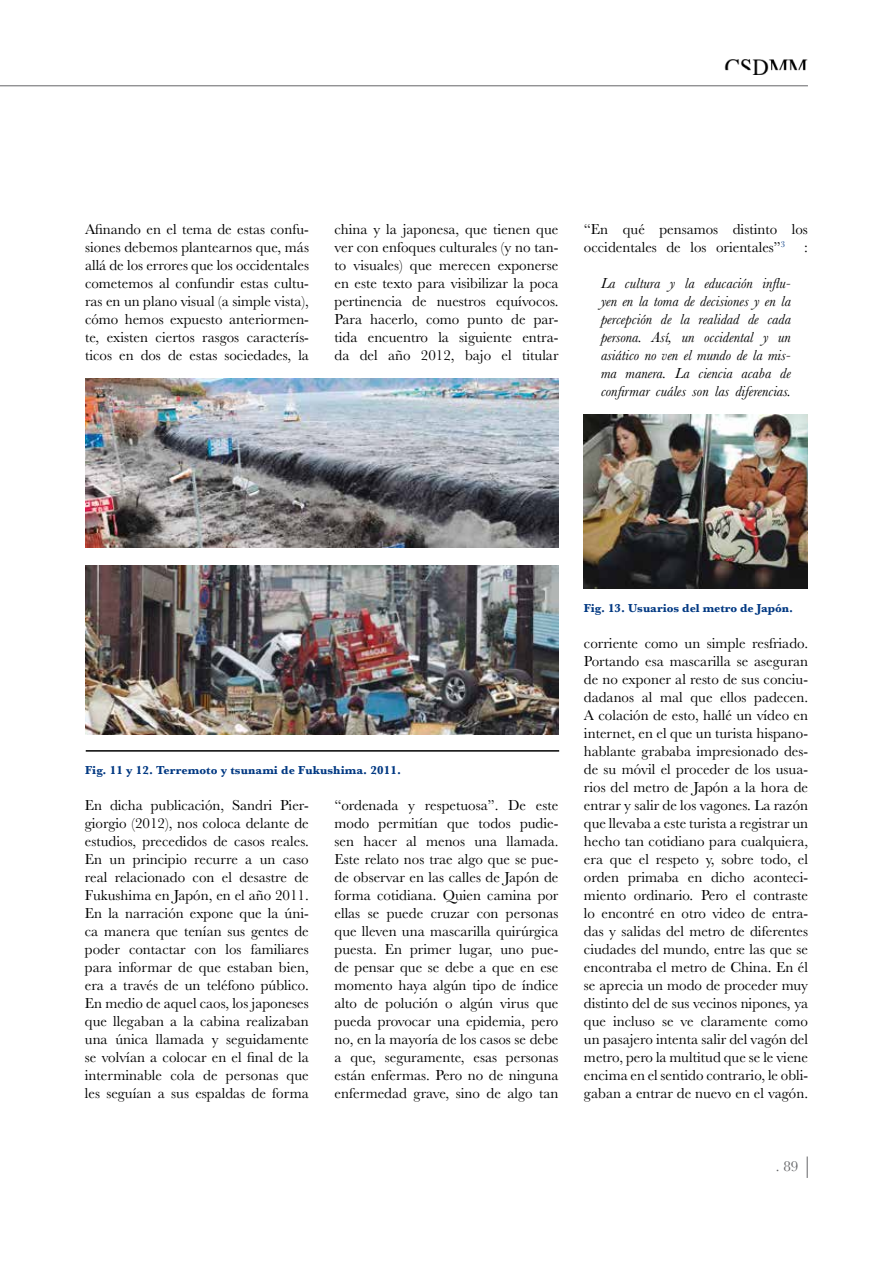
<style>
.page{position:relative;width:893px;height:1263px;background:#fff}
.page>*{position:absolute;margin:0;border:0;box-sizing:border-box;transform-origin:0 0}
.t1{font:15px/18px "Baskerville";color:#000;text-align:justify}
.t2{font:italic 15px/18px "Baskerville";color:#000;text-align:justify}
.t3{font:15px "Baskerville";color:#646567}
.t4{font:700 12px "Baskerville";letter-spacing:.01em;color:#003882}
</style>
<div class="page">
<hr style="left:0;top:85px;width:808px;height:1px;background:#646567">
<svg style="left:807px;top:1156px;width:1px;height:22px"></svg>
<img style="left:85px;top:378px;width:473px;height:169px">
<hr style="left:86px;top:750px;width:473px;height:2px;background:#000">
<img style="left:86px;top:565px;width:472px;height:169px">
<img style="left:584px;top:414px;width:224px;height:174px">
<img style="left:725px;top:59px;width:83px;height:15px">
<p class="t1" style="left:85px;top:220px;width:225px">Afinando en el tema de estas confu&shy;siones debemos plantearnos que, más allá de los errores que los occidentales cometemos al confundir estas cultu&shy;ras en un plano visual (a simple vista), cómo hemos expuesto anteriormen&shy;te, existen ciertos rasgos caracterís&shy;ticos en dos de estas sociedades, la</p>
<p class="t1" style="left:334px;top:220px;width:225px">china y la japonesa, que tienen que ver con enfoques culturales (y no tan&shy;to visuales) que merecen exponerse en este texto para visibilizar la poca pertinencia de nuestros equívocos.<br>Para hacerlo, como punto de par&shy;tida encuentro la siguiente entra&shy;da del año 2012, bajo el titular</p>
<p class="t1" style="left:584px;top:220px;width:225px">“En qué pensamos distinto los occidentales de los orientales”<sup>3</sup></p>
<p class="t1" style="left:804px;top:238px;width:5px">:</p>
<p class="t2" style="left:601px;top:274px;width:191px">La cultura y la educación influ&shy;yen en la toma de decisiones y en la percepción de la realidad de cada persona. Así, un occidental y un asiático no ven el mundo de la mis&shy;ma manera. La ciencia acaba de confirmar cuáles son las diferencias.</p>
<p class="t4" style="left:85px;top:762px;width:317px">Fig. 11 y 12. Terremoto y tsunami de Fukushima. 2011.</p>
<p class="t1" style="left:85px;top:796px;width:225px">En dicha publicación, Sandri Pier&shy;giorgio (2012), nos coloca delante de estudios, precedidos de casos reales.<br>En un principio recurre a un caso real relacionado con el desastre de Fukushima en Japón, en el año 2011.<br>En la narración expone que la úni&shy;ca manera que tenían sus gentes de poder contactar con los familiares para informar de que estaban bien, era a través de un teléfono público.<br>En medio de aquel caos, los japoneses que llegaban a la cabina realizaban una única llamada y seguidamente se volvían a colocar en el final de la interminable cola de personas que les seguían a sus espaldas de forma</p>
<p class="t1" style="left:334px;top:796px;width:225px">“ordenada y respetuosa”. De este modo permitían que todos pudie&shy;sen hacer al menos una llamada.<br>Este relato nos trae algo que se pue&shy;de observar en las calles de Japón de forma cotidiana. Quien camina por ellas se puede cruzar con personas que lleven una mascarilla quirúrgica puesta. En primer lugar, uno pue&shy;de pensar que se debe a que en ese momento haya algún tipo de índice alto de polución o algún virus que pueda provocar una epidemia, pero no, en la mayoría de los casos se debe a que, seguramente, esas personas están enfermas. Pero no de ninguna enfermedad grave, sino de algo tan</p>
<p class="t4" style="left:584px;top:600px;width:211px">Fig. 13. Usuarios del metro de Japón.</p>
<p class="t1" style="left:584px;top:634px;width:226px">corriente como un simple resfriado.<br>Portando esa mascarilla se aseguran de no exponer al resto de sus conciu&shy;dadanos al mal que ellos padecen.<br>A colación de esto, hallé un vídeo en internet, en el que un turista hispano&shy;hablante grababa impresionado des&shy;de su móvil el proceder de los usua&shy;rios del metro de Japón a la hora de entrar y salir de los vagones. La razón que llevaba a este turista a registrar un hecho tan cotidiano para cualquiera, era que el respeto y, sobre todo, el orden primaba en dicho aconteci&shy;miento ordinario. Pero el contraste lo encontré en otro video de entra&shy;das y salidas del metro de diferentes ciudades del mundo, entre las que se encontraba el metro de China. En él se aprecia un modo de proceder muy distinto del de sus vecinos nipones, ya que incluso se ve claramente como un pasajero intenta salir del vagón del metro, pero la multitud que se le viene encima en el sentido contrario, le obli&shy;gaban a entrar de nuevo en el vagón.</p>
<p class="t3" style="left:776px;top:1156px;width:24px">. 89</p>
</div>
